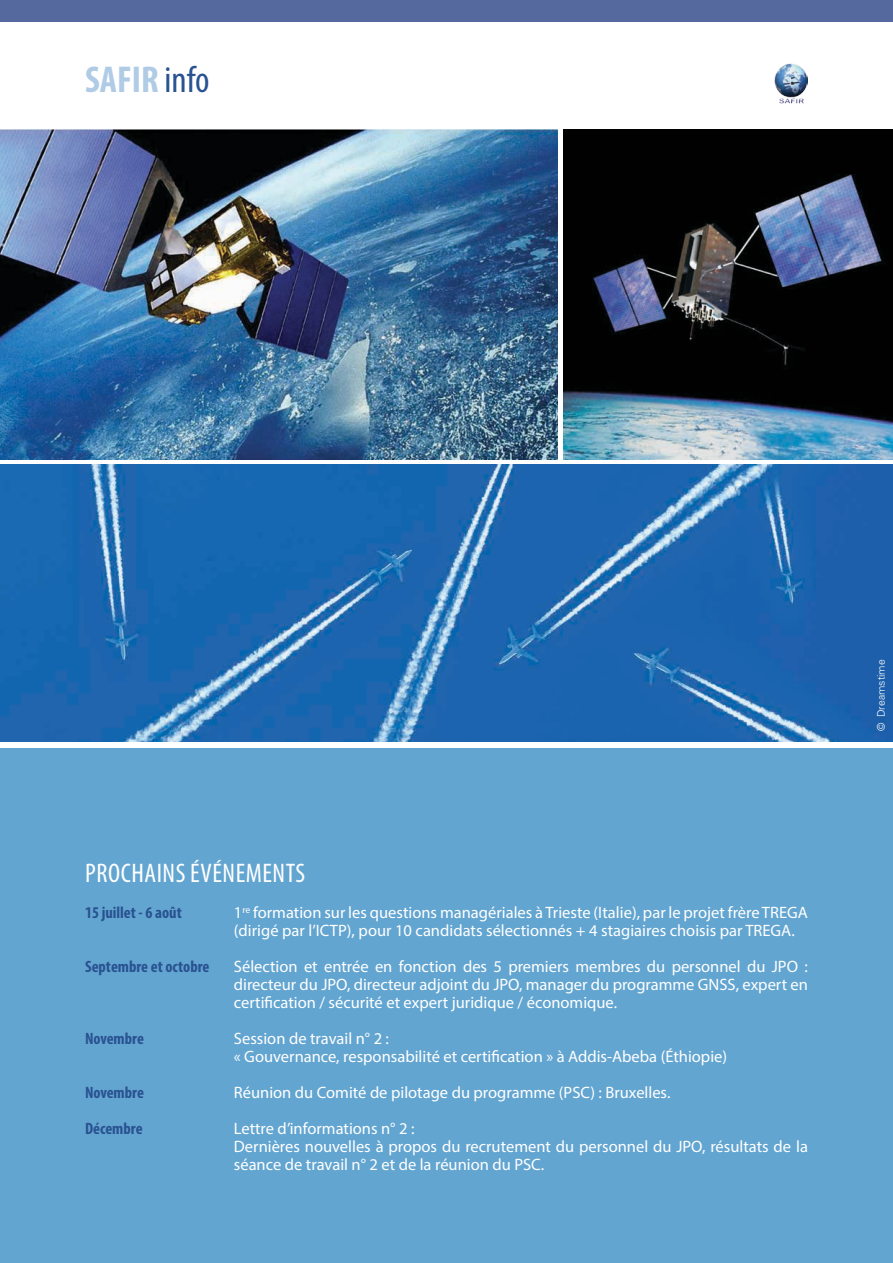
<style>
.page{position:relative;width:893px;height:1263px;background:#fff}
.page>*{position:absolute;margin:0;border:0;box-sizing:border-box;transform-origin:0 0}
.t1{font:700 condensed 37.5px "Myriad Pro";color:#afcbe5}
.t2{font:condensed 27px "Myriad Pro";letter-spacing:.02em;color:#fff}
.t3{font:16.5px/18px "Myriad Pro";color:#fff}
.t4{font:700 condensed 16.5px "Myriad Pro";color:#295290}
.t5{font:300 10.5px "Univers LT Std";color:#fff}
.s1{font-weight:400;color:#295290}
</style>
<div class="page">
<div style="left:0;top:0;width:893px;height:21px;background:#55699f"></div>
<img style="left:0;top:465px;width:893px;height:276px">
<div style="left:0;top:748px;width:893px;height:515px;background:#63a5d1"></div>
<img style="left:774px;top:64px;width:34px;height:40px">
<img style="left:0;top:130px;width:557px;height:329px">
<img style="left:563px;top:130px;width:330px;height:329px">
<hr style="left:892px;top:256px;width:1px;height:30px;background:#55699f">
<h1 class="t1" style="left:85px;top:56px;width:126px">SAFIR <span class="s1">info</span></h1>
<h2 class="t2" style="left:85px;top:857px;width:220px">PROCHAI NS ÉVÉNEMENTS</h2>
<p class="t4" style="left:85px;top:902px;width:98px">15 juillet - 6 août</p>
<p class="t3" style="left:234px;top:903px;width:576px">1<sup>re</sup> formation sur les questions managériales à Trieste (Italie), par le projet frère TREGA (dirigé par l’ICTP), pour 10 candidats sélectionnés + 4 stagiaires choisis par TREGA.</p>
<p class="t4" style="left:85px;top:956px;width:126px">Septembre et octobre</p>
<p class="t3" style="left:234px;top:957px;width:576px;text-align:justify">Sélection et entrée en fonction des 5 premiers membres du personnel du JPO : directeur du JPO, directeur adjoint du JPO, manager du programme GNSS, expert en certification / sécurité et expert juridique / économique.</p>
<p class="t4" style="left:85px;top:1028px;width:60px">Novembre</p>
<p class="t3" style="left:234px;top:1029px;width:495px">Session de travail n° 2 :<br>« Gouvernance, responsabilité et certification » à Addis-Abeba (Éthiopie)</p>
<p class="t4" style="left:85px;top:1082px;width:60px">Novembre</p>
<p class="t3" style="left:234px;top:1083px;width:438px">Réunion du Comité de pilotage du programme (PSC) : Bruxelles.</p>
<p class="t4" style="left:85px;top:1118px;width:59px">Décembre</p>
<p class="t3" style="left:234px;top:1119px;width:576px">Lettre d’informations n° 2 :<br>Dernières nouvelles à propos du recrutement du personnel du JPO, résultats de la séance de travail n° 2 et de la réunion du PSC.</p>
<p class="t5" style="left:875px;top:731px;width:73px;rotate:-90deg">© Dreamstime</p>
</div>
